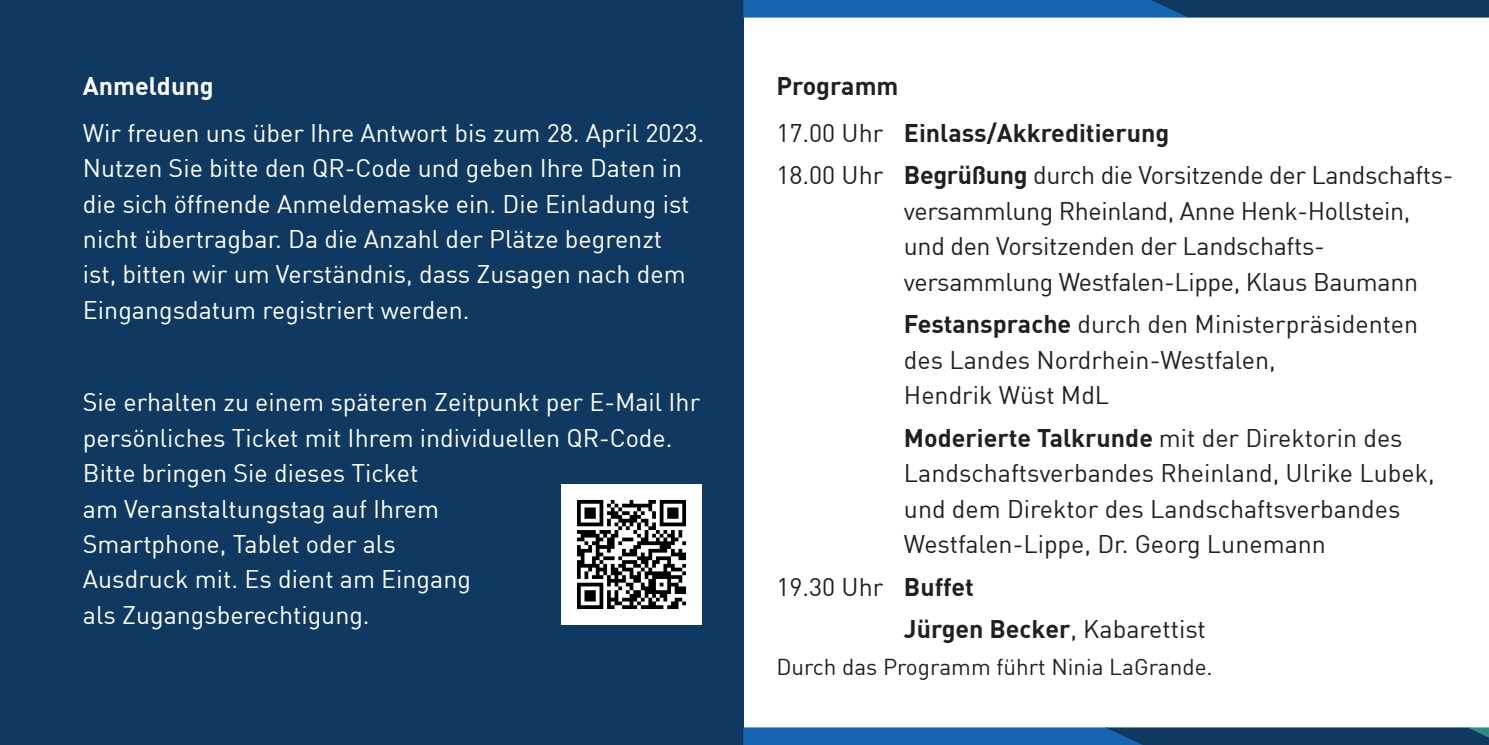
<style>
.page{position:relative;width:1489px;height:745px;background:#fff}
.page>*{position:absolute;margin:0;border:0;box-sizing:border-box;transform-origin:0 0}
.t1{font:25px/35.5px "DIN";color:#fff}
.t2{font:25px/35.5px "DIN";letter-spacing:-.01em;color:#231f20}
.t3{font:700 25px/46px "DIN";color:#231f20}
.t4{font:700 25px "DIN";color:#fff}
.t5{font:22.5px "DIN";color:#231f20}
.s1{font-weight:400}
.s2{font-weight:700}
</style>
<div class="page">
<div style="left:0;top:0;width:743px;height:744px;background:#0f3960"></div>
<svg style="left:743px;top:727px;width:745px;height:17px;background:#18548c"></svg>
<svg style="left:743px;top:0;width:745px;height:18px;background:#185691"></svg>
<img style="left:562px;top:484px;width:139px;height:140px">
<p class="t4" style="left:83px;top:70px;width:132px">Anmeldung</p>
<p class="t1" style="left:83px;top:114px;width:623px">Wir freuen uns über Ihre Antwort bis zum 28. April 2023.<br>Nutzen Sie bitte den QR-Code und geben Ihre Daten in die sich öffnende Anmeldemaske ein. Die Einladung ist nicht übertragbar. Da die Anzahl der Plätze begrenzt<br>ist, bitten wir um Verständnis, dass Zusagen nach dem Eingangsdatum registriert werden.</p>
<p class="t1" style="left:83px;top:383px;width:618px">Sie erhalten zu einem späteren Zeitpunkt per E-Mail Ihr persönliches Ticket mit Ihrem individuellen QR-Code.<br>Bitte bringen Sie dieses Ticket<br>am Veranstaltungstag auf Ihrem<br>Smartphone, Tablet oder als<br>Ausdruck mit. Es dient am Eingang<br>als Zugangsberechtigung.</p>
<p class="t3" style="left:776px;top:62px;width:394px">Programm<br><span class="s1">17.00 Uhr</span> Einlass/Akkreditierung</p>
<p class="t2" style="left:903px;top:157px;width:551px;text-indent:-128px">18.00 Uhr <span class="s2">Begrüßung</span> durch die Vorsitzende der Landschafts&shy;versammlung Rheinland, Anne Henk-Hollstein, und den Vorsitzenden der Landschafts&shy;versammlung Westfalen-Lippe, Klaus Baumann</p>
<p class="t2" style="left:903px;top:305px;width:515px"><span class="s2">Festansprache</span> durch den Ministerpräsidenten des Landes Nordrhein-Westfalen,<br>Hendrik Wüst MdL</p>
<p class="t2" style="left:903px;top:419px;width:532px"><span class="s2">Moderierte Talkrunde</span> mit der Direktorin des Landschaftsverbandes Rheinland, Ulrike Lubek, und dem Direktor des Landschaftsverbandes Westfalen-Lippe, Dr. Georg Lunemann</p>
<p class="t2" style="left:903px;top:564px;width:303px;line-height:42.5px;text-indent:-128px">19.30 Uhr <span class="s2">Buffet<br>Jürgen Becker</span>, Kabarettist</p>
<p class="t5" style="left:776px;top:652px;width:438px">Durch das Programm führt Ninia LaGrande.</p>
</div>
